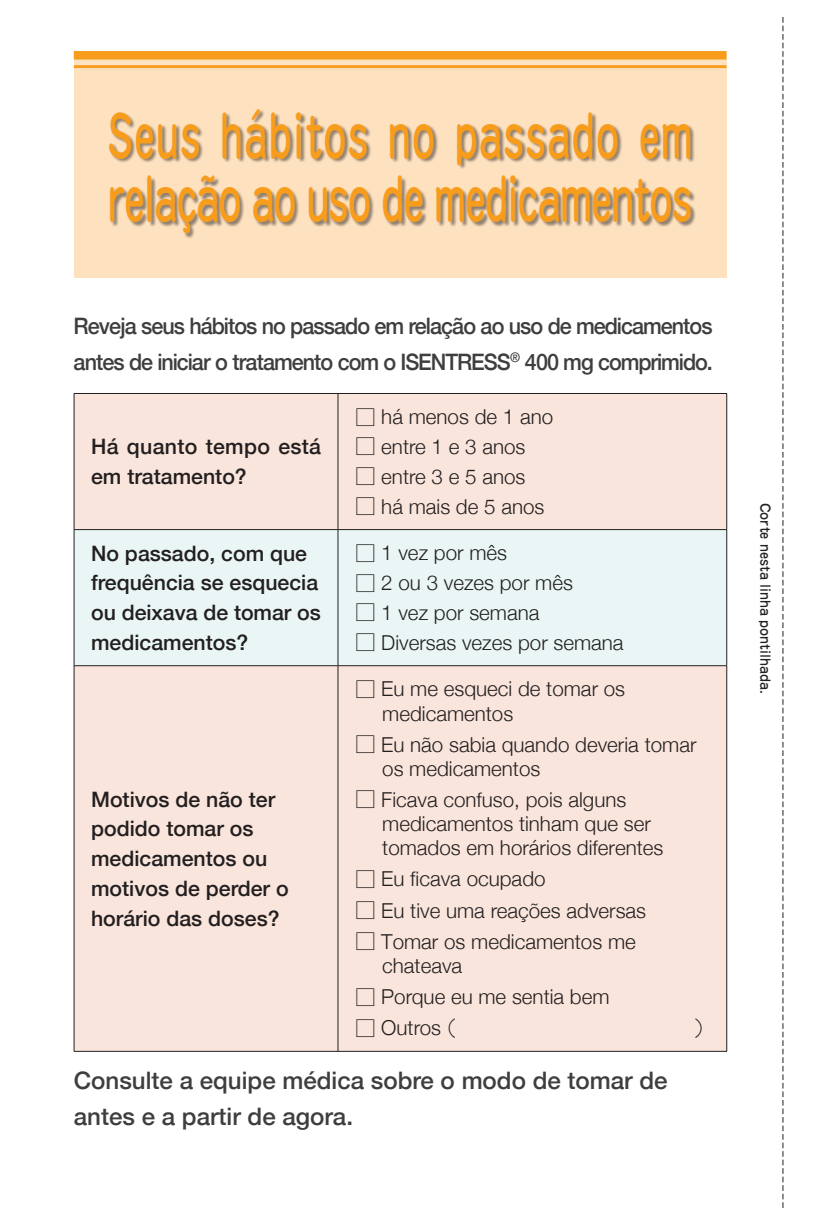
<style>
.page{position:relative;width:840px;height:1225px;background:#fff}
.page>*{position:absolute;margin:0;border:0;box-sizing:border-box;transform-origin:0 0}
.t1{font:500 56.6px/63.8px "Jun 34 Pro";letter-spacing:-.025em;color:#f89c1c;scale:.66 1}
.t2{font:500 24px/35.4px "Helvetica Neue";color:#3e3e3f}
.t3{font:500 22.6px/35.4px "Helvetica Neue";letter-spacing:-.045em;color:#3e3e3f;scale:.95 1}
.t4{font:500 21.2px/29.8px "Helvetica Neue";color:#231f20}
.t5{font:300 20.6px/24px "Helvetica Neue";color:#231f20}
.t6{font:500 12.8px "Jun 34 Pro";color:#231f20}
.s1{font-family:"Jun 201 Pro";font-weight:400}
.s2{font-family:"Jun 101 Pro"}
</style>
<div class="page">
<hr style="left:839px;top:0;width:1px;height:1225px;background:#c60170">
<svg style="left:782px;top:17px;width:1px;height:1191px"></svg>
<div style="left:74px;top:51px;width:652px;height:227px;background:#fee2c0"></div>
<div style="left:74px;top:51px;width:652px;height:9px;background:#f89c1c"></div>
<hr style="left:74px;top:65px;width:652px;height:3px;background:#f89c1c">
<div style="left:108px;top:109px;width:587px;height:130px;background:#231f20;opacity:.5"></div>
<div style="left:75px;top:394px;width:651px;height:657px;background:#f9e5dc"></div>
<div style="left:75px;top:530px;width:651px;height:135px;background:#e9f6f5"></div>
<hr style="left:74px;top:393px;width:264px;height:1px;background:#231f20">
<hr style="left:74px;top:394px;width:1px;height:135px;background:#231f20">
<hr style="left:338px;top:393px;width:388px;height:1px;background:#231f20">
<hr style="left:337px;top:394px;width:1px;height:135px;background:#231f20">
<hr style="left:726px;top:394px;width:1px;height:135px;background:#231f20">
<hr style="left:74px;top:529px;width:264px;height:1px;background:#231f20">
<hr style="left:74px;top:530px;width:1px;height:135px;background:#231f20">
<hr style="left:338px;top:529px;width:388px;height:1px;background:#231f20">
<hr style="left:337px;top:530px;width:1px;height:135px;background:#231f20">
<hr style="left:726px;top:530px;width:1px;height:135px;background:#231f20">
<hr style="left:74px;top:665px;width:264px;height:1px;background:#231f20">
<hr style="left:74px;top:666px;width:1px;height:385px;background:#231f20">
<hr style="left:338px;top:665px;width:388px;height:1px;background:#231f20">
<hr style="left:337px;top:666px;width:1px;height:385px;background:#231f20">
<hr style="left:726px;top:666px;width:1px;height:385px;background:#231f20">
<hr style="left:74px;top:1051px;width:264px;height:1px;background:#231f20">
<hr style="left:338px;top:1051px;width:388px;height:1px;background:#231f20">
<h1 class="t1" style="left:107px;top:99px;width:888px">Seus hábitos no passado em relação ao uso de medicamentos</h1>
<p class="t3" style="left:73px;top:307px;width:674px">Reveja seus hábitos no passado em relação ao uso de medicamentos antes de iniciar o tratamento com o ISENTRESS<sup>®</sup> 400 mg comprimido.</p>
<p class="t4" style="left:91px;top:430px;width:231px">Há quanto tempo está em tratamento?</p>
<p class="t5" style="left:355px;top:403px;width:199px"><span class="s1">□</span> há menos de 1 ano</p>
<p class="t5" style="left:355px;top:433px;width:172px"><span class="s1">□</span> entre 1 e 3 anos</p>
<p class="t5" style="left:355px;top:463px;width:172px"><span class="s1">□</span> entre 3 e 5 anos</p>
<p class="t5" style="left:355px;top:493px;width:191px"><span class="s1">□</span> há mais de 5 anos</p>
<p class="t4" style="left:91px;top:536px;width:231px">No passado, com que frequência se esquecia ou deixava de tomar os medicamentos?</p>
<p class="t5" style="left:355px;top:539px;width:153px"><span class="s1">□</span> 1 vez por mês</p>
<p class="t5" style="left:355px;top:569px;width:219px"><span class="s1">□</span> 2 ou 3 vezes por mês</p>
<p class="t5" style="left:355px;top:599px;width:186px"><span class="s1">□</span> 1 vez por semana</p>
<p class="t5" style="left:355px;top:629px;width:270px"><span class="s1">□</span> Diversas vezes por semana</p>
<p class="t5" style="left:382px;top:675px;width:244px;text-indent:-27px"><span class="s1">□</span> Eu me esqueci de tomar os medicamentos</p>
<p class="t5" style="left:382px;top:731px;width:315px;text-indent:-27px"><span class="s1">□</span> Eu não sabia quando deveria tomar os medicamentos</p>
<p class="t5" style="left:382px;top:786px;width:282px;text-indent:-27px"><span class="s1">□</span> Ficava confuso, pois alguns medicamentos tinham que ser tomados em horários diferentes</p>
<p class="t5" style="left:355px;top:865px;width:192px"><span class="s1">□</span> Eu ficava ocupado</p>
<p class="t5" style="left:355px;top:896px;width:292px"><span class="s1">□</span> Eu tive uma reações adversas</p>
<p class="t5" style="left:382px;top:928px;width:255px;text-indent:-27px"><span class="s1">□</span> Tomar os medicamentos me chateava</p>
<p class="t5" style="left:355px;top:983px;width:256px"><span class="s1">□</span> Porque eu me sentia bem</p>
<p class="t5" style="left:355px;top:1014px;width:103px"><span class="s1">□</span> Outros<span class="s2">（</span></p>
<p class="t2" style="left:74px;top:1061px;width:595px">Consulte a equipe médica sobre o modo de tomar de antes e a partir de agora.</p>
<p class="t4" style="left:91px;top:782px;width:199px">Motivos de não ter podido tomar os medicamentos ou motivos de perder o horário das doses?</p>
<p class="t6" style="left:775px;top:502px;width:193px;rotate:90deg">Corte nesta linha pontilhada.</p>
</div>
